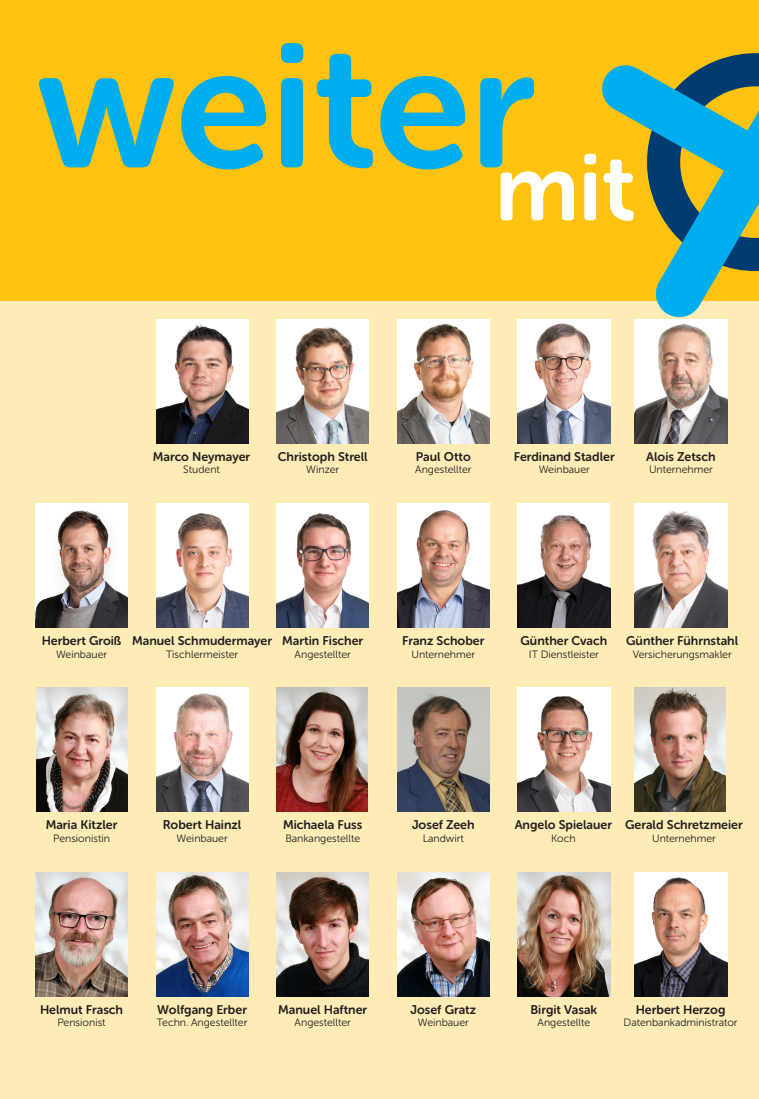
<style>
.page{position:relative;width:759px;height:1099px;background:#fff}
.page>*{position:absolute;margin:0;border:0;box-sizing:border-box;transform-origin:0 0}
.t1{font:175px "Museo Sans Rounded 700";letter-spacing:-.005em;color:#00aeef}
.t2{font:93.75px "Museo Sans Rounded 700";color:#fff}
.t3{font:12.5px "Museo Sans Rounded 700";color:#231f20}
.t4{font:10.62px "Museo Sans Rounded 300";color:#231f20}
</style>
<div class="page">
<div style="left:0;top:300px;width:758px;height:798px;background:#feecb7"></div>
<div style="left:0;top:0;width:758px;height:300px;background:#fec210"></div>
<svg style="left:598px;top:53px;width:160px;height:267px"></svg>
<img style="left:634px;top:319px;width:92px;height:124px">
<img style="left:517px;top:319px;width:92px;height:124px">
<img style="left:397px;top:319px;width:92px;height:124px">
<img style="left:276px;top:319px;width:93px;height:124px">
<img style="left:156px;top:319px;width:92px;height:124px">
<img style="left:634px;top:503px;width:92px;height:124px">
<img style="left:517px;top:504px;width:92px;height:123px">
<img style="left:397px;top:505px;width:92px;height:122px">
<img style="left:276px;top:503px;width:93px;height:124px">
<img style="left:156px;top:503px;width:92px;height:124px">
<img style="left:35px;top:503px;width:93px;height:124px">
<img style="left:634px;top:687px;width:91px;height:124px">
<img style="left:517px;top:687px;width:92px;height:124px">
<img style="left:397px;top:687px;width:92px;height:124px">
<img style="left:276px;top:687px;width:91px;height:124px">
<img style="left:156px;top:687px;width:92px;height:124px">
<img style="left:37px;top:687px;width:91px;height:124px">
<img style="left:634px;top:872px;width:92px;height:124px">
<img style="left:517px;top:872px;width:92px;height:124px">
<img style="left:397px;top:872px;width:92px;height:124px">
<img style="left:276px;top:872px;width:93px;height:124px">
<img style="left:156px;top:872px;width:92px;height:124px">
<img style="left:35px;top:872px;width:93px;height:124px">
<p class="t1" style="left:35px;top:9px;width:500px">weiter</p>
<p class="t2" style="left:494px;top:136px;width:142px">mit</p>
<p class="t3" style="left:153px;top:449px;width:99px">Marco Neymayer</p>
<p class="t4" style="left:183px;top:464px;width:38px">Student</p>
<p class="t3" style="left:278px;top:449px;width:91px">Christoph Strell</p>
<p class="t4" style="left:306px;top:464px;width:34px">Winzer</p>
<p class="t3" style="left:415px;top:449px;width:57px">Paul Otto</p>
<p class="t4" style="left:415px;top:464px;width:58px">Angestellter</p>
<p class="t3" style="left:513px;top:449px;width:102px">Ferdinand Stadler</p>
<p class="t4" style="left:538px;top:464px;width:53px">Weinbauer</p>
<p class="t3" style="left:646px;top:449px;width:71px">Alois Zetsch</p>
<p class="t4" style="left:649px;top:464px;width:65px">Unternehmer</p>
<p class="t3" style="left:42px;top:634px;width:81px">Herbert Groiß</p>
<p class="t4" style="left:56px;top:648px;width:53px">Weinbauer</p>
<p class="t3" style="left:132px;top:634px;width:141px">Manuel Schmudermayer</p>
<p class="t4" style="left:166px;top:648px;width:74px">Tischlermeister</p>
<p class="t3" style="left:282px;top:634px;width:82px">Martin Fischer</p>
<p class="t4" style="left:294px;top:648px;width:58px">Angestellter</p>
<p class="t3" style="left:402px;top:634px;width:84px">Franz Schober</p>
<p class="t4" style="left:411px;top:648px;width:65px">Unternehmer</p>
<p class="t3" style="left:520px;top:634px;width:88px">Günther Cvach</p>
<p class="t4" style="left:528px;top:648px;width:71px">IT Dienstleister</p>
<p class="t3" style="left:626px;top:634px;width:113px">Günther Führnstahl</p>
<p class="t4" style="left:632px;top:648px;width:100px">Versicherungsmakler</p>
<p class="t3" style="left:46px;top:818px;width:73px">Maria Kitzler</p>
<p class="t4" style="left:53px;top:832px;width:58px">Pensionistin</p>
<p class="t3" style="left:163px;top:818px;width:80px">Robert Hainzl</p>
<p class="t4" style="left:176px;top:832px;width:53px">Weinbauer</p>
<p class="t3" style="left:283px;top:818px;width:81px">Michaela Fuss</p>
<p class="t4" style="left:285px;top:832px;width:76px">Bankangestellte</p>
<p class="t3" style="left:412px;top:818px;width:64px">Josef Zeeh</p>
<p class="t4" style="left:422px;top:832px;width:42px">Landwirt</p>
<p class="t3" style="left:514px;top:818px;width:99px">Angelo Spielauer</p>
<p class="t4" style="left:551px;top:832px;width:26px">Koch</p>
<p class="t3" style="left:625px;top:818px;width:119px">Gerald Schretzmeier</p>
<p class="t4" style="left:652px;top:832px;width:65px">Unternehmer</p>
<p class="t3" style="left:40px;top:1002px;width:84px">Helmut Frasch</p>
<p class="t4" style="left:57px;top:1016px;width:50px">Pensionist</p>
<p class="t3" style="left:157px;top:1002px;width:91px">Wolfgang Erber</p>
<p class="t4" style="left:157px;top:1016px;width:92px">Techn. Angestellter</p>
<p class="t3" style="left:278px;top:1002px;width:91px">Manuel Haftner</p>
<p class="t4" style="left:294px;top:1016px;width:58px">Angestellter</p>
<p class="t3" style="left:410px;top:1002px;width:67px">Josef Gratz</p>
<p class="t4" style="left:417px;top:1016px;width:53px">Weinbauer</p>
<p class="t3" style="left:530px;top:1002px;width:68px">Birgit Vasak</p>
<p class="t4" style="left:537px;top:1016px;width:54px">Angestellte</p>
<p class="t3" style="left:635px;top:1002px;width:91px">Herbert Herzog</p>
<p class="t4" style="left:623px;top:1016px;width:115px">Datenbankadministrator</p>
</div>
